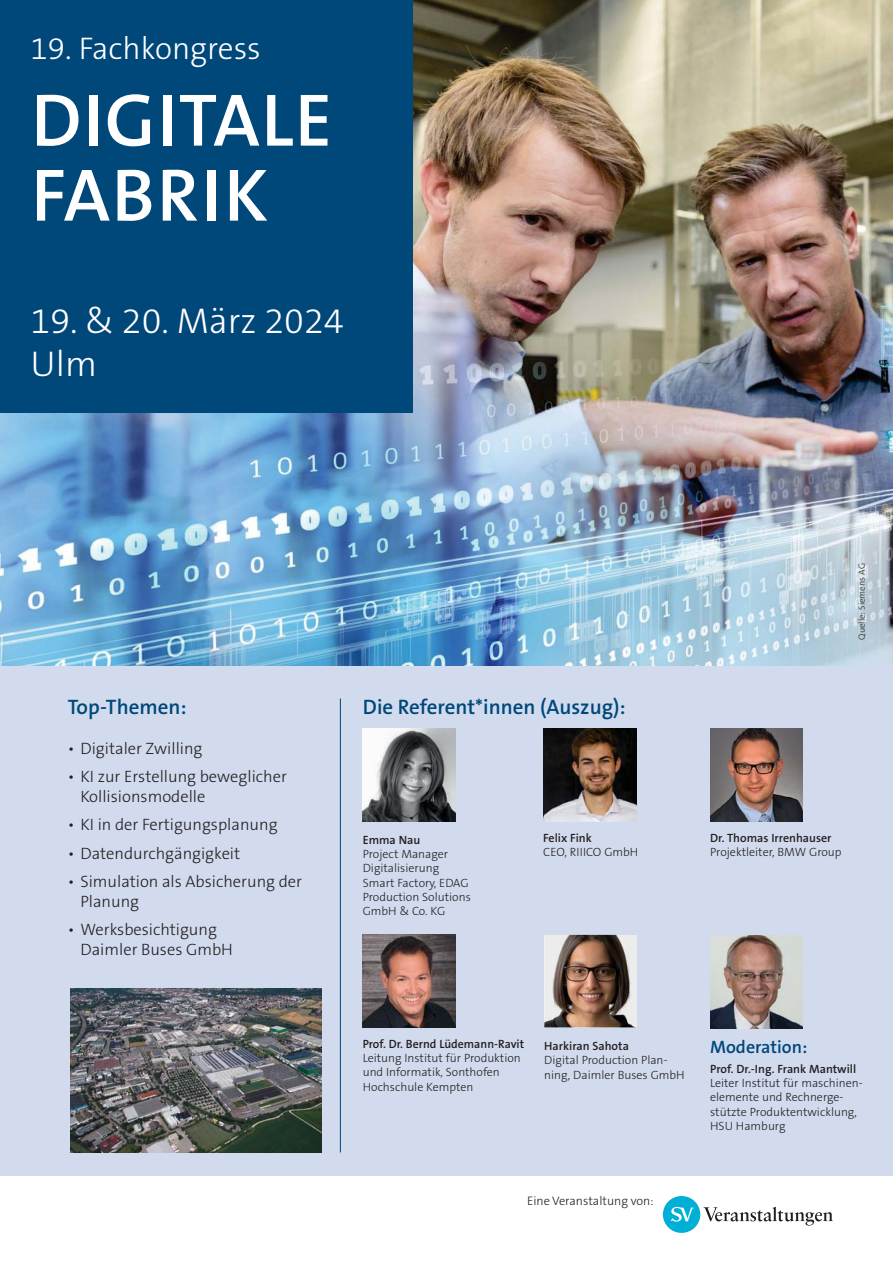
<style>
.page{position:relative;width:893px;height:1263px;background:#fff}
.page>*{position:absolute;margin:0;border:0;box-sizing:border-box;transform-origin:0 0}
.t1{font:600 75px/75px "The Sans Os F";letter-spacing:.02em;color:#fff}
.t2{font:300 36px/42px "The Sans Os F";color:#fff}
.t3{font:300 31.5px "The Sans Os F";color:#fff}
.t4{font:600 21px "The Sans Os F";color:#00477a}
.t5{font:600 18px "The Sans Os F";color:#00477a}
.t6{font:300 16.5px/19.8px "The Sans Os F";color:#231f20}
.t7{font:300 12.45px "The Sans Os F";color:#231f20}
.t8{font:300 12px/14.2px "The Sans Os F";color:#231f20}
.t9{font:600 12px "The Sans Os F";color:#231f20}
.t10{font:300 9px "The Sans Os F";color:#231f20}
</style>
<div class="page">
<div style="left:0;top:574px;width:893px;height:602px;background:#d1dbed"></div>
<img style="left:0;top:0;width:893px;height:665px">
<div style="left:0;top:0;width:412px;height:412px;background:#00477a"></div>
<img style="left:363px;top:729px;width:92px;height:92px">
<img style="left:363px;top:935px;width:92px;height:92px">
<img style="left:544px;top:935px;width:93px;height:92px">
<img style="left:543px;top:729px;width:93px;height:92px">
<img style="left:710px;top:729px;width:93px;height:92px">
<img style="left:710px;top:935px;width:93px;height:93px">
<div style="left:663px;top:1196px;width:37px;height:37px;background:#00afd5;border-radius:50%"></div>
<svg style="left:671px;top:1207px;width:23px;height:15px"></svg>
<svg style="left:703px;top:1207px;width:130px;height:18px"></svg>
<hr style="left:340px;top:698px;width:1px;height:454px;background:#00477a">
<img style="left:70px;top:989px;width:251px;height:163px">
<h3 class="t3" style="left:31px;top:32px;width:232px">19. Fachkongress</h3>
<h1 class="t1" style="left:31px;top:86px;width:303px">DIGITALE<br>FABRIK</h1>
<h2 class="t2" style="left:31px;top:302px;width:314px">19. &amp; 20. März 2024<br>Ulm</h2>
<h3 class="t4" style="left:68px;top:696px;width:120px">Top-Themen:</h3>
<h3 class="t6" style="left:68px;top:739px;width:136px">• Digitaler Zwilling</h3>
<h3 class="t6" style="left:80px;top:767px;width:208px;text-indent:-13px">• KI zur Erstellung beweglicher<br>Kollisionsmodelle</h3>
<h3 class="t6" style="left:68px;top:815px;width:211px">• KI in der Fertigungsplanung</h3>
<h3 class="t6" style="left:68px;top:844px;width:174px">• Datendurchgängigkeit</h3>
<h3 class="t6" style="left:80px;top:872px;width:223px;text-indent:-13px">• Simulation als Absicherung der<br>Planung</h3>
<h3 class="t6" style="left:80px;top:920px;width:154px;text-indent:-13px">• Werksbesichtigung<br>Daimler Buses GmbH</h3>
<h3 class="t4" style="left:363px;top:696px;width:264px">Die Referent*innen (Auszug):</h3>
<p class="t9" style="left:363px;top:834px;width:59px">Emma Nau</p>
<p class="t8" style="left:363px;top:847px;width:110px">Project Manager<br>Digitalisierung<br>Smart Factory, EDAG<br>Production Solutions<br>GmbH &amp; Co. KG</p>
<p class="t9" style="left:543px;top:832px;width:50px">Felix Fink</p>
<p class="t8" style="left:543px;top:845px;width:97px">CEO, RIIICO GmbH</p>
<p class="t10" style="left:857px;top:640px;width:78px;rotate:-90deg">Quelle: Siemens AG</p>
<p class="t9" style="left:710px;top:832px;width:123px">Dr. Thomas Irrenhauser</p>
<p class="t8" style="left:710px;top:845px;width:133px">Projektleiter, BMW Group</p>
<p class="t9" style="left:363px;top:1038px;width:163px">Prof. Dr. Bernd Lüdemann-Ravit</p>
<p class="t8" style="left:363px;top:1051px;width:160px">Leitung Institut für Produktion und Informatik, Sonthofen<br>Hochschule Kempten</p>
<p class="t9" style="left:544px;top:1040px;width:86px">Harkiran Sahota</p>
<p class="t8" style="left:544px;top:1054px;width:142px">Digital Production Plan&shy;ning, Daimler Buses GmbH</p>
<p class="t7" style="left:527px;top:1195px;width:128px">Eine Veranstaltung von:</p>
<h3 class="t5" style="left:710px;top:1038px;width:99px">Moderation:</h3>
<p class="t9" style="left:710px;top:1063px;width:148px">Prof. Dr.-Ing. Frank Mantwill</p>
<p class="t8" style="left:710px;top:1076px;width:154px">Leiter Institut für maschinen - elemente und Rechnerge&shy;stützte Produktentwicklung,<br>HSU Hamburg</p>
</div>
